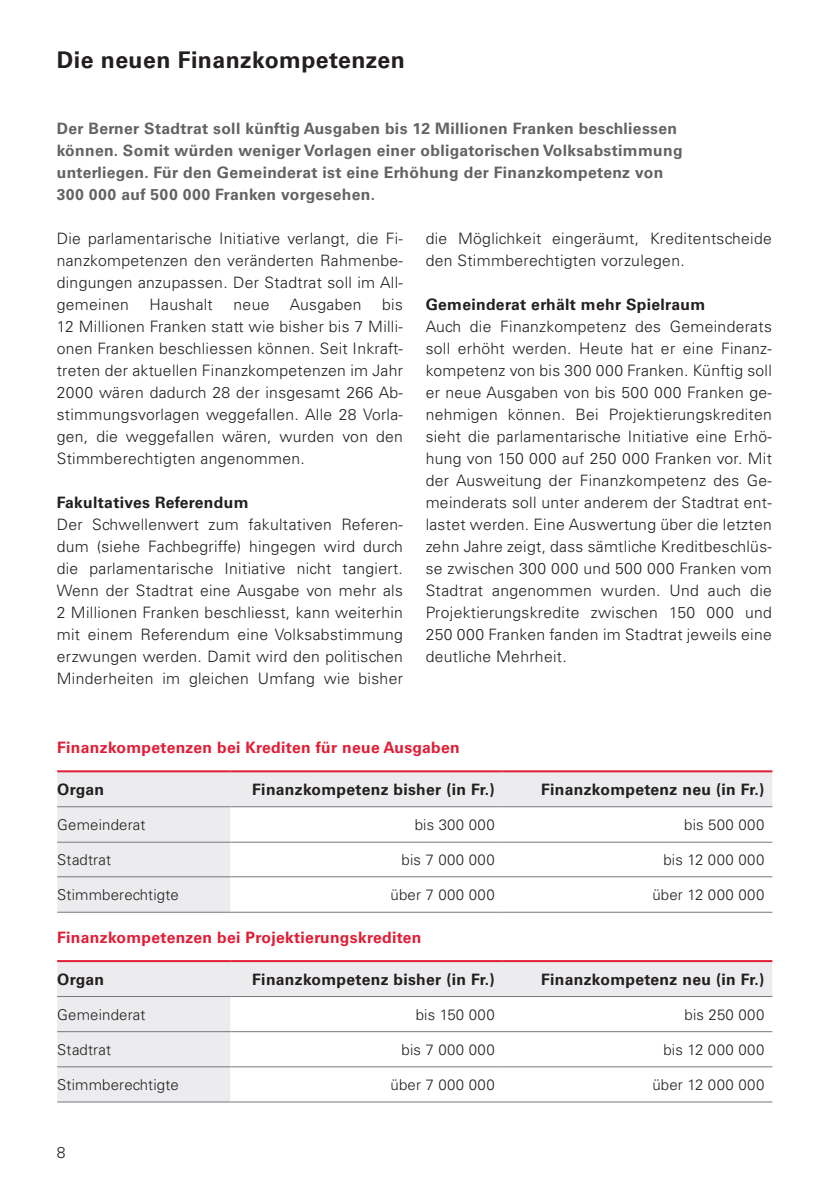
<style>
.page{position:relative;width:840px;height:1191px;background:#fff}
.page>*{position:absolute;margin:0;border:0;box-sizing:border-box;transform-origin:0 0}
.Inhalt_Haupttitel{font:700 23px "Univers LT Std";letter-spacing:.02em;color:#231f20}
.Inhalt_Lauftext{font:300 15.6px/22px "Univers LT Std";letter-spacing:.02em;color:#231f20;text-align:justify}
.Inhalt_Lead{font:700 15.6px/22px "Univers LT Std";letter-spacing:.02em;color:#636366}
.Inhalt_Tabellentext{font:700 15.6px "Univers LT Std";letter-spacing:.02em;color:#231f20}
.Inhalt_Tabellentext-2{font:700 15.6px "Univers LT Std";letter-spacing:.02em;color:#df1e36}
.Inhalt_Lauftext-2{font:700 15.6px "Univers LT Std";letter-spacing:.02em;color:#231f20}
.Inhalt_Titel{font:700 15.6px "Univers LT Std";letter-spacing:.02em;color:#231f20}
.Tabellen_Lauftext{font:300 15px "Univers LT Std";letter-spacing:.01em;color:#231f20}
.Tabellen_Lauftext-2{font:300 15px "Univers LT Std";letter-spacing:.03em;color:#231f20}
</style>
<div class="page">
<svg style="left:57px;top:772px;width:714px;height:140px"></svg>
<hr style="left:57px;top:806px;width:173px;height:1px;background:#76787b">
<hr style="left:57px;top:842px;width:173px;height:1px;background:#76787b">
<hr style="left:57px;top:876px;width:173px;height:1px;background:#76787b">
<hr style="left:57px;top:912px;width:173px;height:1px;background:#76787b">
<hr style="left:230px;top:806px;width:272px;height:1px;background:#76787b">
<hr style="left:502px;top:806px;width:269px;height:1px;background:#76787b">
<hr style="left:230px;top:842px;width:272px;height:1px;background:#76787b">
<hr style="left:502px;top:842px;width:269px;height:1px;background:#76787b">
<hr style="left:230px;top:876px;width:272px;height:1px;background:#76787b">
<hr style="left:502px;top:876px;width:269px;height:1px;background:#76787b">
<hr style="left:230px;top:912px;width:272px;height:1px;background:#76787b">
<hr style="left:502px;top:912px;width:269px;height:1px;background:#76787b">
<hr style="left:57px;top:770px;width:173px;height:2px;background:#df1e36">
<hr style="left:230px;top:770px;width:272px;height:2px;background:#df1e36">
<hr style="left:502px;top:770px;width:269px;height:2px;background:#df1e36">
<svg style="left:57px;top:962px;width:714px;height:139px"></svg>
<hr style="left:57px;top:996px;width:173px;height:1px;background:#76787b">
<hr style="left:57px;top:1031px;width:173px;height:1px;background:#76787b">
<hr style="left:57px;top:1066px;width:173px;height:1px;background:#76787b">
<hr style="left:57px;top:1101px;width:173px;height:1px;background:#76787b">
<hr style="left:230px;top:996px;width:272px;height:1px;background:#76787b">
<hr style="left:502px;top:996px;width:269px;height:1px;background:#76787b">
<hr style="left:230px;top:1031px;width:272px;height:1px;background:#76787b">
<hr style="left:502px;top:1031px;width:269px;height:1px;background:#76787b">
<hr style="left:230px;top:1066px;width:272px;height:1px;background:#76787b">
<hr style="left:502px;top:1066px;width:269px;height:1px;background:#76787b">
<hr style="left:230px;top:1101px;width:272px;height:1px;background:#76787b">
<hr style="left:502px;top:1101px;width:269px;height:1px;background:#76787b">
<hr style="left:57px;top:960px;width:173px;height:2px;background:#df1e36">
<hr style="left:230px;top:960px;width:272px;height:2px;background:#df1e36">
<hr style="left:502px;top:960px;width:269px;height:2px;background:#df1e36">
<p class="Inhalt_Haupttitel" style="left:57px;top:46px;width:349px">Die neuen Finanzkompetenzen</p>
<p class="Inhalt_Lead" style="left:57px;top:118px;width:627px">Der Berner Stadtrat soll künftig Ausgaben bis 12 Millionen Franken beschliessen können. Somit würden weniger Vorlagen einer obligatorischen Volksabstimmung unterliegen. Für den Gemeinderat ist eine Erhöhung der Finanzkompetenz von 300 000 auf 500 000 Franken vorgesehen.</p>
<p class="Inhalt_Lauftext" style="left:57px;top:228px;width:347px">Die parlamentarische Initiative verlangt, die Fi&shy;nanzkompetenzen den veränderten Rahmenbe&shy;dingungen anzupassen. Der Stadtrat soll im All&shy;gemeinen</p>
<p class="Inhalt_Lauftext" style="left:57px;top:294px;width:347px;text-indent:325px">bis 12 Millionen Franken statt wie bisher bis 7 Milli&shy;onen Franken beschliessen können. Seit Inkraft&shy;treten der aktuellen Finanzkompetenzen im Jahr 2000 wären dadurch 28 der insgesamt 266 Ab&shy;stimmungsvorlagen weggefallen. Alle 28 Vorla&shy;gen, die weggefallen wären, wurden von den Stimmberechtigten angenommen.</p>
<p class="Inhalt_Titel" style="left:57px;top:493px;width:193px">Fakultatives Referendum</p>
<p class="Inhalt_Lauftext" style="left:57px;top:514px;width:347px">Der Schwellenwert zum fakultativen Referen&shy;dum (siehe Fachbegriffe) hingegen wird durch die parlamentarische Initiative nicht tangiert.<br>Wenn der Stadtrat eine Ausgabe von mehr als 2 Millionen Franken beschliesst, kann weiterhin mit einem Referendum eine Volksabstimmung erzwungen werden. Damit wird den politischen Minderheiten im gleichen Umfang wie bisher</p>
<p class="Inhalt_Lauftext" style="left:149px;top:294px;width:65px">Haushalt</p>
<p class="Inhalt_Lauftext" style="left:233px;top:294px;width:37px">neue</p>
<p class="Inhalt_Lauftext" style="left:290px;top:294px;width:73px">Ausgaben</p>
<p class="Inhalt_Lauftext" style="left:425px;top:228px;width:347px">die Möglichkeit eingeräumt, Kreditentscheide den Stimmberechtigten vorzulegen.</p>
<p class="Inhalt_Lauftext-2" style="left:425px;top:295px;width:281px">Gemeinderat erhält mehr Spielraum</p>
<p class="Inhalt_Lauftext" style="left:425px;top:316px;width:347px">Auch die Finanzkompetenz des Gemeinderats soll erhöht werden. Heute hat er eine Finanz&shy;kompetenz von bis 300 000 Franken. Künftig soll er neue Ausgaben von bis 500 000 Franken ge&shy;nehmigen können. Bei Projektierungskrediten sieht die parlamentarische Initiative eine Erhö&shy;hung von 150 000 auf 250 000 Franken vor. Mit der Ausweitung der Finanzkompetenz des Ge&shy;meinderats soll unter anderem der Stadtrat ent&shy;lastet werden. Eine Auswertung über die letzten zehn Jahre zeigt, dass sämtliche Kreditbeschlüs&shy;se zwischen 300 000 und 500 000 Franken vom Stadtrat angenommen wurden. Und auch die Projektierungskredite zwischen 150 000 und 250 000 Franken fanden im Stadtrat jeweils eine deutliche Mehrheit.</p>
<p class="Inhalt_Tabellentext-2" style="left:57px;top:739px;width:404px">Finanzkompetenzen bei Krediten für neue Ausgaben</p>
<p class="Inhalt_Tabellentext" style="left:57px;top:780px;width:48px">Organ</p>
<p class="Inhalt_Tabellentext" style="left:252px;top:780px;width:244px">Finanzkompetenz bisher (in Fr.)</p>
<p class="Inhalt_Tabellentext" style="left:541px;top:780px;width:224px">Finanzkompetenz neu (in Fr.)</p>
<p class="Tabellen_Lauftext" style="left:57px;top:815px;width:90px">Gemeinderat</p>
<p class="Tabellen_Lauftext" style="left:414px;top:815px;width:81px">bis 300 000</p>
<p class="Tabellen_Lauftext" style="left:684px;top:815px;width:81px">bis 500 000</p>
<p class="Tabellen_Lauftext" style="left:57px;top:850px;width:55px">Stadtrat</p>
<p class="Tabellen_Lauftext-2" style="left:401px;top:850px;width:95px">bis 7 000 000</p>
<p class="Tabellen_Lauftext-2" style="left:663px;top:850px;width:102px">bis 12 000 000</p>
<p class="Tabellen_Lauftext" style="left:57px;top:885px;width:123px">Stimmberechtigte</p>
<p class="Tabellen_Lauftext-2" style="left:390px;top:885px;width:106px">über 7 000 000</p>
<p class="Tabellen_Lauftext" style="left:652px;top:885px;width:113px">über 12 000 000</p>
<p class="Inhalt_Tabellentext-2" style="left:57px;top:928px;width:365px">Finanzkompetenzen bei Projektierungskrediten</p>
<p class="Inhalt_Tabellentext" style="left:57px;top:970px;width:48px">Organ</p>
<p class="Inhalt_Tabellentext" style="left:252px;top:970px;width:244px">Finanzkompetenz bisher (in Fr.)</p>
<p class="Inhalt_Tabellentext" style="left:541px;top:970px;width:224px">Finanzkompetenz neu (in Fr.)</p>
<p class="Tabellen_Lauftext" style="left:57px;top:1005px;width:90px">Gemeinderat</p>
<p class="Tabellen_Lauftext" style="left:415px;top:1005px;width:80px">bis 150 000</p>
<p class="Tabellen_Lauftext" style="left:684px;top:1005px;width:81px">bis 250 000</p>
<p class="Tabellen_Lauftext" style="left:57px;top:1040px;width:55px">Stadtrat</p>
<p class="Tabellen_Lauftext-2" style="left:401px;top:1040px;width:95px">bis 7 000 000</p>
<p class="Tabellen_Lauftext-2" style="left:663px;top:1040px;width:102px">bis 12 000 000</p>
<p class="Tabellen_Lauftext" style="left:57px;top:1075px;width:123px">Stimmberechtigte</p>
<p class="Tabellen_Lauftext-2" style="left:390px;top:1075px;width:106px">über 7 000 000</p>
<p class="Tabellen_Lauftext" style="left:652px;top:1075px;width:113px">über 12 000 000</p>
<p class="Inhalt_Lauftext" style="left:57px;top:1141px;width:10px">8</p>
</div>
